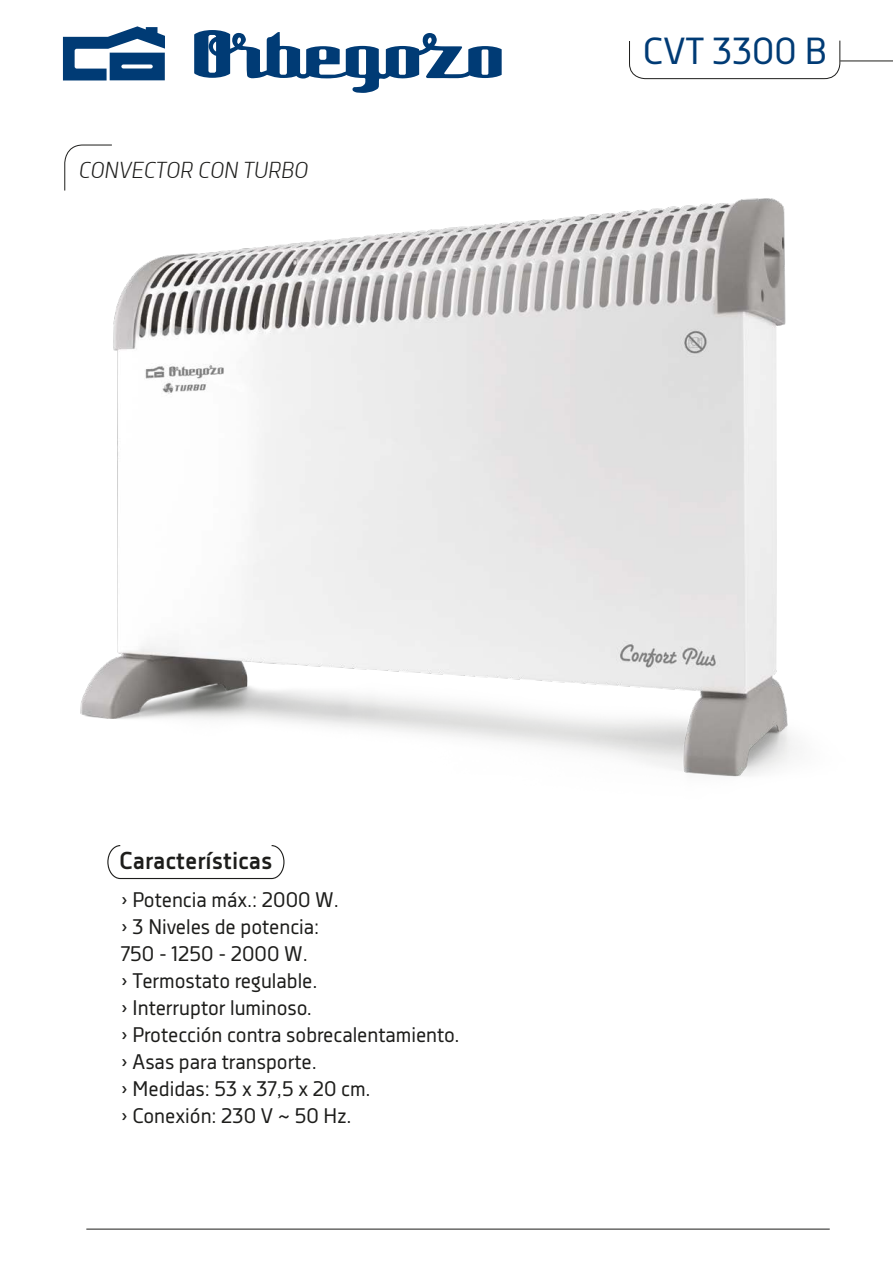
<style>
.page{position:relative;width:893px;height:1263px;background:#fff}
.page>*{position:absolute;margin:0;border:0;box-sizing:border-box;transform-origin:0 0}
.t1{font:37.5px "Decima Nova";color:#003b75}
.t2{font:700 24.3px "Decima Nova";color:#1d1d1b}
.t3{font:italic 300 22.5px "Decima Nova";color:#1d1d1b}
.t4{font:21px/27px "Decima Nova";color:#1d1d1b}
</style>
<div class="page">
<hr style="left:86px;top:1229px;width:744px;height:1px;background:#1d1d1b">
<hr style="left:840px;top:61px;width:53px;height:1px;background:#1d1d1b">
<svg style="left:629px;top:40px;width:212px;height:39px"></svg>
<svg style="left:64px;top:144px;width:48px;height:24px"></svg>
<svg style="left:63px;top:26px;width:439px;height:67px"></svg>
<svg style="left:107px;top:845px;width:177px;height:34px"></svg>
<img style="left:64px;top:168px;width:733px;height:609px">
<p class="t3" style="left:79px;top:157px;width:231px">CONVECTOR CON TURBO</p>
<h1 class="t1" style="left:643px;top:29px;width:186px">CVT 3300 B</h1>
<p class="t2" style="left:119px;top:847px;width:155px">Características</p>
<p class="t4" style="left:121px;top:886px;width:340px">› Potencia máx.: 2000 W.<br>› 3 Niveles de potencia:<br>750 - 1250 - 2000 W.<br>› Termostato regulable.<br>› Interruptor luminoso.<br>› Protección contra sobrecalentamiento. › Asas para transporte.<br>› Medidas: 53 x 37,5 x 20 cm.<br>› Conexión: 230 V ~ 50 Hz.</p>
</div>
